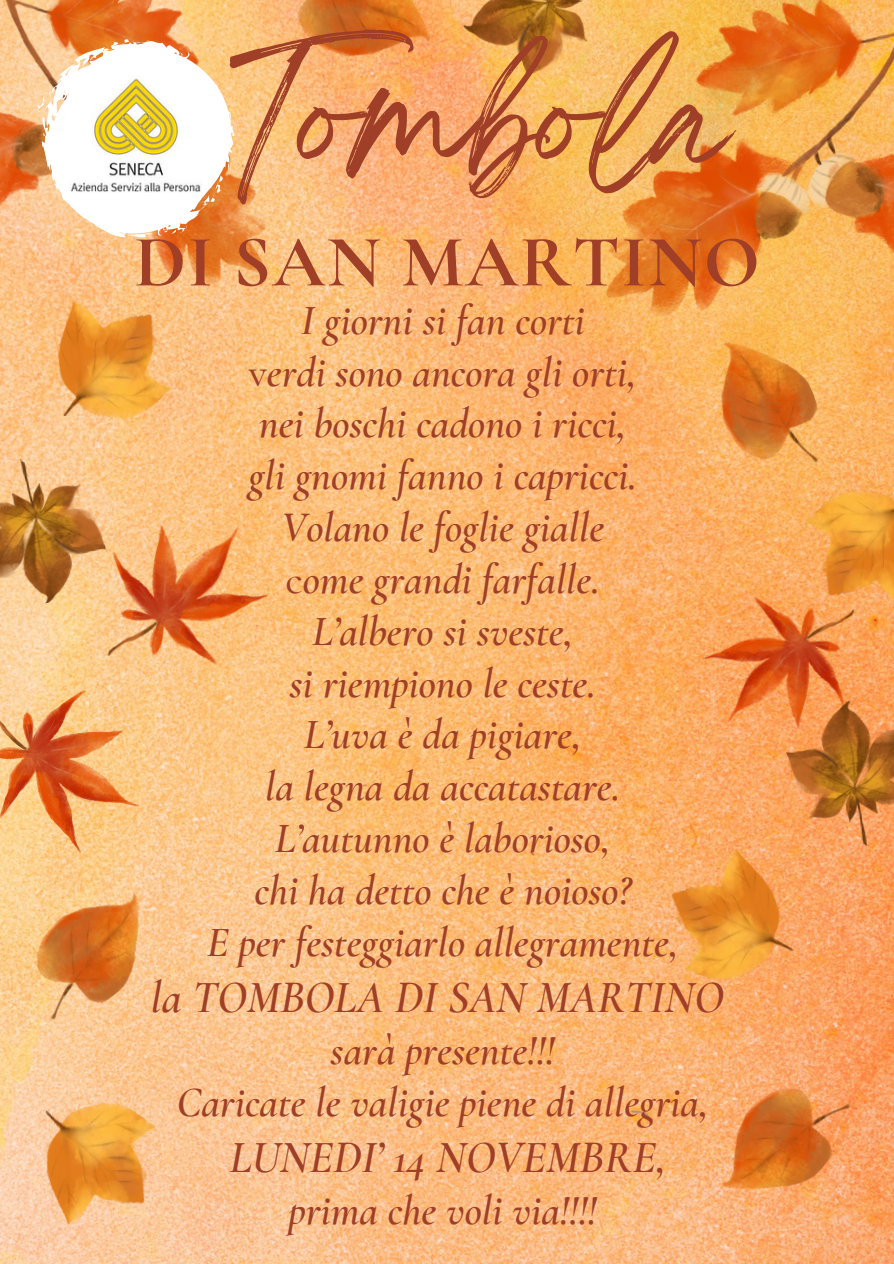
<style>
.page{position:relative;width:894px;height:1264px;background:#fff}
.page>*{position:absolute;margin:0;border:0;box-sizing:border-box;transform-origin:0 0}
.t1{font:127.65px "Breathing";color:#a03f27}
.t2{font:700 73.5px "Cormorant Garamond";letter-spacing:.02em;color:#a03f27}
.t3{font:italic 600 45px "Cormorant Garamond";color:#a03f27}
.t4{font:italic 600 42px/51.8px "Cormorant Garamond";color:#a03f27;text-align:center}
.s1{font-weight:500;font-style:normal}
</style>
<div class="page">
<img style="left:0;top:76px;width:893px;height:1187px">
<img style="left:3px;top:869px;width:173px;height:168px">
<img style="left:574px;top:0;width:319px;height:322px">
<img style="left:643px;top:842px;width:164px;height:164px">
<img style="left:685px;top:572px;width:193px;height:188px">
<img style="left:0;top:0;width:320px;height:296px">
<img style="left:265px;top:0;width:180px;height:76px">
<img style="left:46px;top:296px;width:136px;height:136px">
<img style="left:80px;top:491px;width:203px;height:197px">
<img style="left:693px;top:319px;width:145px;height:172px">
<img style="left:0;top:682px;width:144px;height:170px">
<img style="left:28px;top:1083px;width:146px;height:146px">
<img style="left:697px;top:1054px;width:170px;height:172px">
<img style="left:797px;top:477px;width:96px;height:132px">
<img style="left:0;top:449px;width:112px;height:163px">
<img style="left:782px;top:695px;width:111px;height:157px">
<img style="left:445px;top:0;width:177px;height:89px">
<svg style="left:37px;top:39px;width:197px;height:198px"></svg>
<img style="left:70px;top:76px;width:132px;height:117px">
<h1 class="t1" style="left:229px;top:80px;width:497px">Tombola</h1>
<h2 class="t2" style="left:134px;top:217px;width:627px">DI SAN MARTINO</h2>
<p class="t4" style="left:207px;top:294px;width:473px">I giorni si fan corti<br><span class="s1">v</span>erdi sono ancora gli orti,<br>nei boschi cadono i ricci,<br>gli gnomi fanno i capricci.<br>Volano le foglie gialle<br><span class="s1">c</span>ome grandi farfalle.<br>L’albero si sveste,<br>si riempiono le ceste.<br>L’uva è da pigiare,<br>la legna da accatastare.<br>L’autunno è laborioso,<br>chi ha detto che è noioso?<br>E per festeggiarlo allegramente,</p>
<p class="t3" style="left:151px;top:970px;width:574px">la TOMBOLA DI SAN MARTINO</p>
<p class="t4" style="left:177px;top:1024px;width:533px">sarà presente!!!<br>Caricate le valigie piene di allegria,</p>
<p class="t3" style="left:229px;top:1130px;width:438px">LUNEDI’ 14 NOVEMBRE,</p>
<p class="t4" style="left:288px;top:1184px;width:309px">prima che voli via!!!!</p>
</div>
